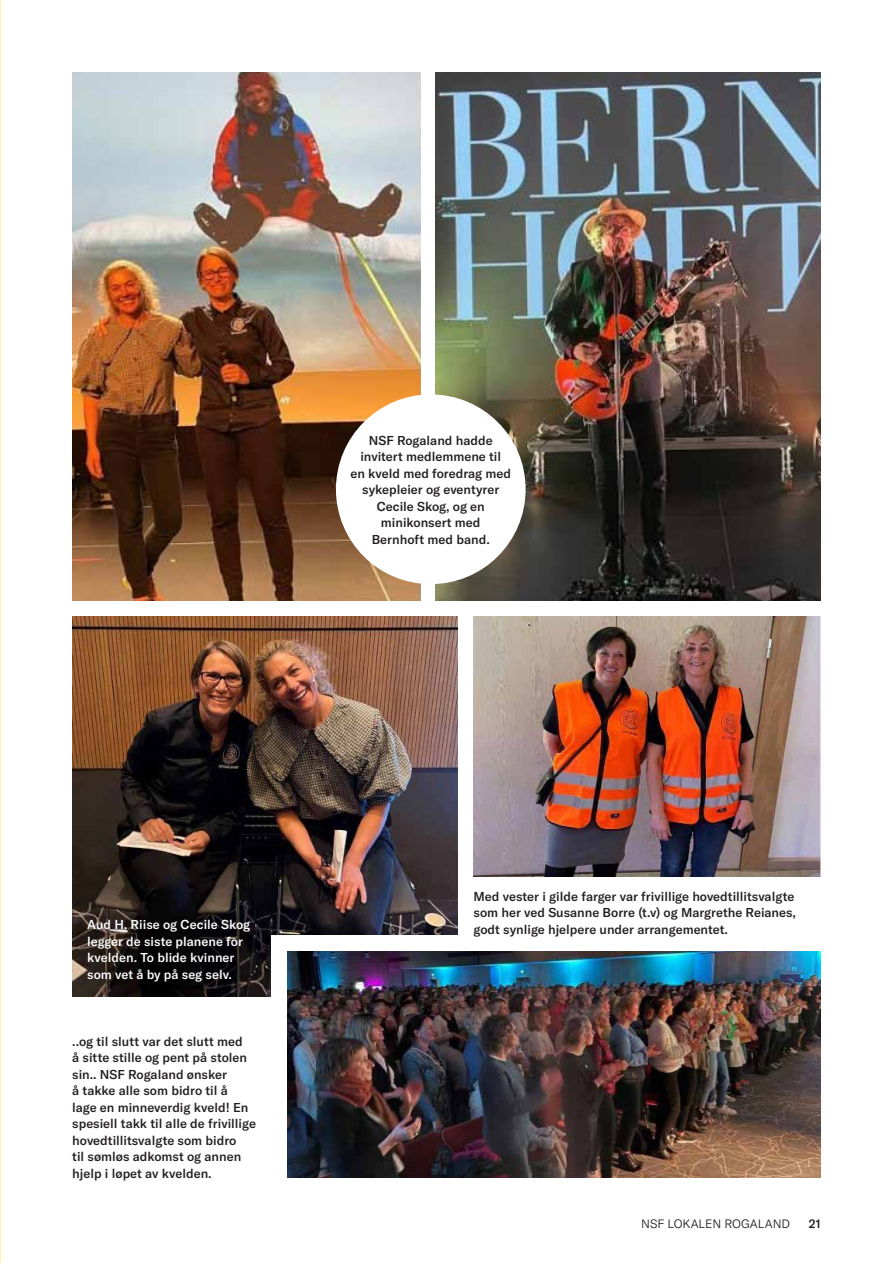
<style>
.page{position:relative;width:893px;height:1263px;background:#fff}
.page>*{position:absolute;margin:0;border:0;box-sizing:border-box;transform-origin:0 0}
.t1{font:500 12.75px/16.5px "GT America";color:#231f20;text-align:center}
.t2{font:500 12.75px/16.5px "GT America";color:#fff}
.t3{font:300 12px "GT America";color:#231f20}
.t4{font:500 12px "GT America";color:#231f20}
</style>
<div class="page">
<img style="left:72px;top:616px;width:386px;height:380px">
<img style="left:72px;top:72px;width:348px;height:529px">
<img style="left:436px;top:72px;width:385px;height:529px">
<div style="left:336px;top:394px;width:190px;height:190px;background:#fff;border-radius:50%"></div>
<div style="left:271px;top:935px;width:187px;height:16px;background:#fff"></div>
<img style="left:474px;top:616px;width:347px;height:260px">
<img style="left:287px;top:951px;width:534px;height:227px">
<div style="left:271px;top:935px;width:16px;height:158px;background:#fff"></div>
<p class="t1" style="left:350px;top:432px;width:162px">NSF Rogaland hadde invitert medlemmene til<br>en kveld med foredrag med sykepleier og eventyrer<br>Cecile Skog, og en minikonsert med<br>Bernhoft med band.</p>
<p class="t2" style="left:87px;top:916px;width:164px">Aud H. Riise og Cecile Skog legger de siste planene for kvelden. To blide kvinner som vet å by på seg selv.</p>
<p class="t1" style="left:72px;top:1033px;width:185px;text-align:left">..og til slutt var det slutt med<br>å sitte stille og pent på stolen sin.. NSF Rogaland ønsker<br>å takke alle som bidro til å<br>lage en minneverdig kveld! En spesiell takk til alle de frivillige hovedtillitsvalgte som bidro<br>til sømløs adkomst og annen hjelp i løpet av kvelden.</p>
<p class="t1" style="left:474px;top:888px;width:324px;text-align:justify">Med vester i gilde farger var frivillige hovedtillitsvalgte som her ved Susanne Borre (t.v) og Margrethe Reianes, godt synlige hjelpere under arrangementet.</p>
<p class="t3" style="left:641px;top:1216px;width:151px">NSF LOKALEN ROGALAND</p>
<p class="t4" style="left:809px;top:1216px;width:13px">21</p>
</div>
